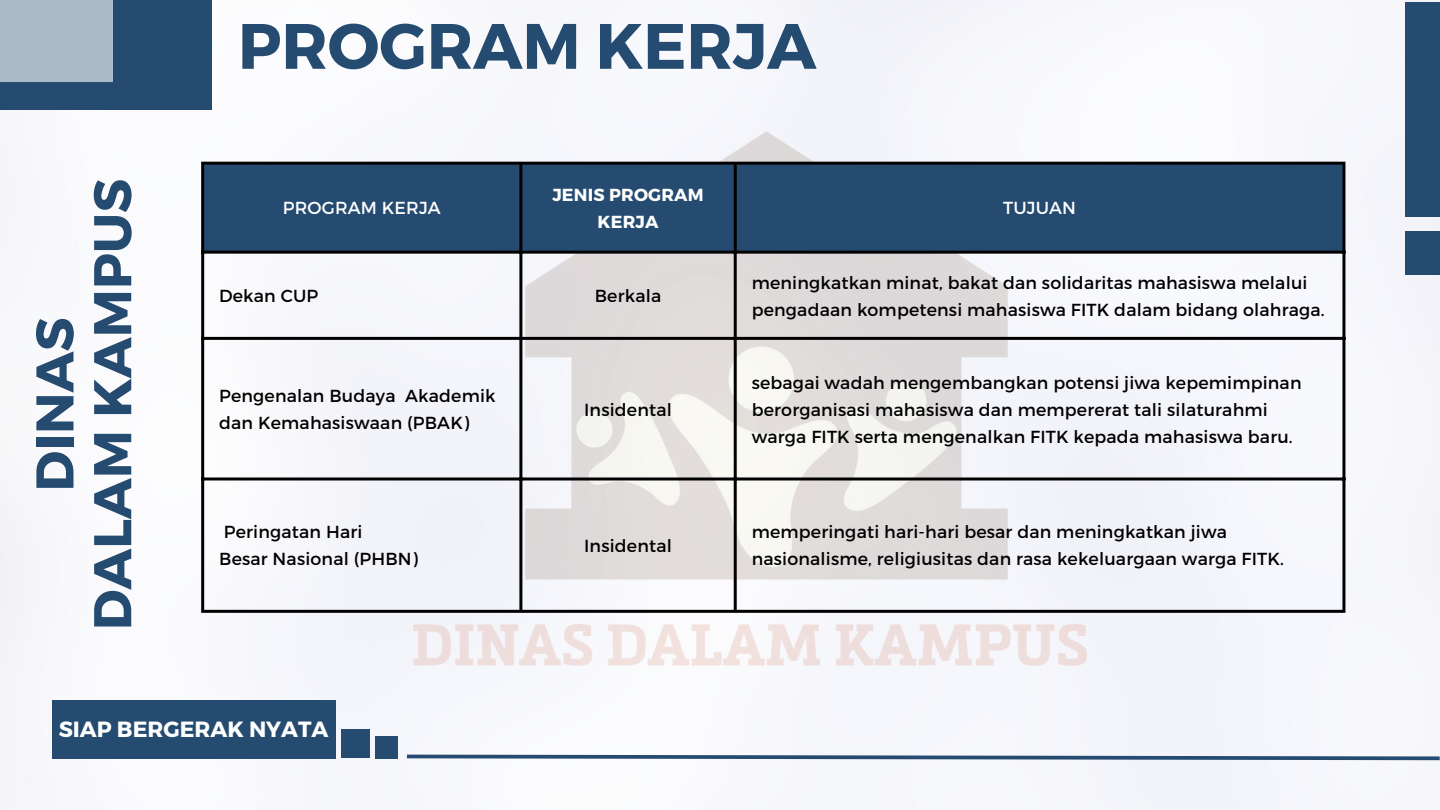
<style>
.page{position:relative;width:1440px;height:810px;background:#fff}
.page>*{position:absolute;margin:0;border:0;box-sizing:border-box;transform-origin:0 0}
.t1{font:700 64px "Montserrat";color:#254b70}
.t2{font:700 53px "Montserrat";color:#254b70}
.t3{font:700 22px "Montserrat";color:#fff}
.t4{font:17.4px/27px "Montserrat";letter-spacing:.01em;color:#000}
.t5{font:17.4px "Montserrat";letter-spacing:.01em;color:#fff}
.t6{font:700 17.4px/27px "Montserrat";letter-spacing:.01em;color:#fff;text-align:center}
</style>
<div class="page">
<img style="left:0;top:0;width:1440px;height:810px">
<div style="left:52px;top:700px;width:283px;height:58px;background:#254b70"></div>
<div style="left:341px;top:729px;width:29px;height:29px;background:#254b70"></div>
<div style="left:376px;top:736px;width:22px;height:22px;background:#254b70"></div>
<div style="left:0;top:0;width:212px;height:109px;background:#254b70"></div>
<svg style="left:403px;top:753px;width:1037px;height:9px"></svg>
<div style="left:0;top:0;width:113px;height:81px;background:#adbbc9"></div>
<div style="left:1405px;top:2px;width:35px;height:215px;background:#254b70"></div>
<div style="left:1405px;top:232px;width:35px;height:43px;background:#254b70"></div>
<img style="left:414px;top:131px;width:672px;height:534px">
<div style="left:204px;top:165px;width:1138px;height:86px;background:#254b70"></div>
<hr style="left:201px;top:165px;width:3px;height:445px;background:#000">
<hr style="left:519px;top:165px;width:3px;height:445px;background:#000">
<hr style="left:734px;top:165px;width:3px;height:445px;background:#000">
<hr style="left:1342px;top:165px;width:3px;height:445px;background:#000">
<hr style="left:201px;top:162px;width:1144px;height:3px;background:#000">
<hr style="left:201px;top:251px;width:1144px;height:3px;background:#000">
<hr style="left:201px;top:337px;width:1144px;height:3px;background:#000">
<hr style="left:201px;top:477px;width:1144px;height:3px;background:#000">
<hr style="left:201px;top:610px;width:1144px;height:3px;background:#000">
<p class="t2" style="left:20px;top:492px;width:176px;rotate:-90deg">DINAS</p>
<p class="t2" style="left:78px;top:630px;width:453px;rotate:-90deg">DALAM KAMPUS</p>
<p class="t1" style="left:238px;top:4px;width:580px">PROGRAM KERJA</p>
<p class="t5" style="left:283px;top:197px;width:159px">PROGRAM KERJA</p>
<p class="t6" style="left:552px;top:180px;width:153px">JENIS PROGRAM<br>KERJA</p>
<p class="t5" style="left:1003px;top:197px;width:75px">TUJUAN</p>
<p class="t4" style="left:219px;top:282px;width:101px">Dekan CUP</p>
<p class="t4" style="left:595px;top:282px;width:68px">Berkala</p>
<p class="t4" style="left:219px;top:382px;width:278px">Pengenalan Budaya Akademik dan Kemahasiswaan (PBAK)</p>
<p class="t4" style="left:224px;top:518px;width:140px">Peringatan Hari</p>
<p class="t4" style="left:219px;top:545px;width:200px">Besar Nasional (PHBN)</p>
<p class="t4" style="left:584px;top:395px;width:89px">Insidental</p>
<p class="t4" style="left:584px;top:531px;width:89px">Insidental</p>
<p class="t4" style="left:752px;top:268px;width:574px">meningkatkan minat, bakat dan solidaritas mahasiswa melalui pengadaan kompetensi mahasiswa FITK dalam bidang olahraga.</p>
<p class="t4" style="left:752px;top:368px;width:551px">sebagai wadah mengembangkan potensi jiwa kepemimpinan berorganisasi mahasiswa dan mempererat tali silaturahmi warga FITK serta mengenalkan FITK kepada mahasiswa baru.</p>
<p class="t4" style="left:752px;top:518px;width:534px">memperingati hari-hari besar dan meningkatkan jiwa nasionalisme, religiusitas dan rasa kekeluargaan warga FITK.</p>
<p class="t3" style="left:59px;top:715px;width:271px">SIAP BERGERAK NYATA</p>
</div>
